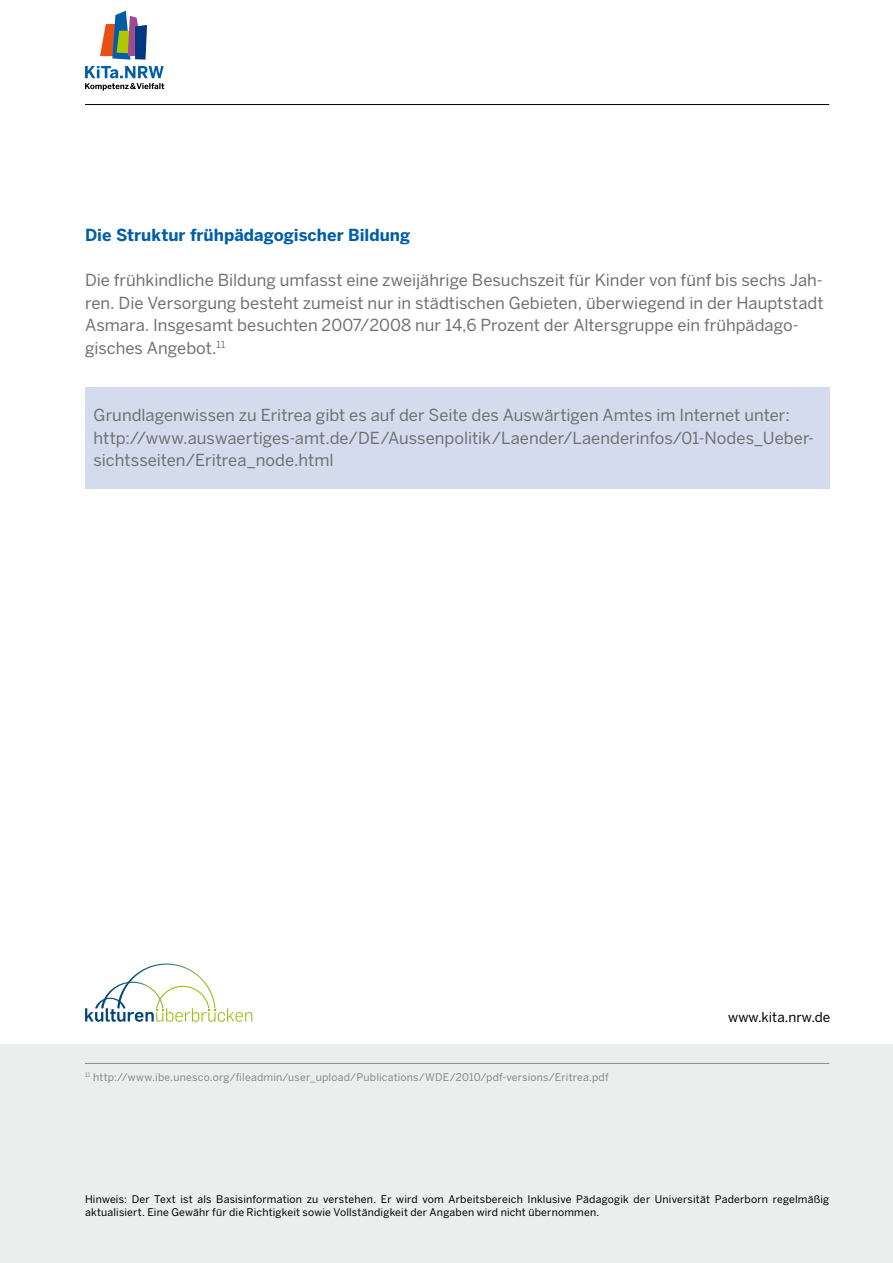
<style>
.page{position:relative;width:893px;height:1263px;background:#fff}
.page>*{position:absolute;margin:0;border:0;box-sizing:border-box;transform-origin:0 0}
.t1{font:16.5px/22.5px "Benton Sans";color:#707172}
.t2{font:700 16.5px "Benton Sans";color:#005ea8}
.t3{font:13.5px "Benton Sans";color:#000}
.t4{font:10.5px/13.5px "Benton Sans";letter-spacing:.015em;color:#000}
.t5{font:10.5px "Benton Sans";letter-spacing:.02em;color:#87888a}
</style>
<div class="page">
<div style="left:0;top:1044px;width:893px;height:219px;background:#eceded"></div>
<svg style="left:85px;top:963px;width:167px;height:59px"></svg>
<div style="left:85px;top:387px;width:744px;height:101px;background:#d3dbed"></div>
<hr style="left:85px;top:104px;width:744px;height:1px;background:#000">
<svg style="left:100px;top:11px;width:47px;height:49px"></svg>
<svg style="left:85px;top:66px;width:79px;height:25px"></svg>
<hr style="left:85px;top:1063px;width:744px;height:1px;background:#87888a">
<p class="t2" style="left:85px;top:225px;width:327px">Die Struktur frühpädagogischer Bildung</p>
<p class="t1" style="left:85px;top:269px;width:740px">Die frühkindliche Bildung umfasst eine zweijährige Besuchszeit für Kinder von fünf bis sechs Jah&shy;ren. Die Versorgung besteht zumeist nur in städtischen Gebieten, überwiegend in der Hauptstadt Asmara. Insgesamt besuchten 2007/2008 nur 14,6 Prozent der Altersgruppe ein frühpädago&shy;gisches Angebot.<sup>11</sup></p>
<p class="t1" style="left:94px;top:404px;width:722px">Grundlagenwissen zu Eritrea gibt es auf der Seite des Auswärtigen Amtes im Internet unter: http://www.auswaertiges-amt.de/DE/Aussenpolitik/Laender/Laenderinfos/01-Nodes_Ueber&shy;sichtsseiten/Eritrea_node.html</p>
<p class="t5" style="left:85px;top:1071px;width:525px"><sup>11</sup> http://www.ibe.unesco.org/fileadmin/user_upload/Publications/WDE/2010/pdf-versions/Eritrea.pdf</p>
<p class="t3" style="left:728px;top:1009px;width:103px">www.kita.nrw.de</p>
<p class="t4" style="left:85px;top:1192px;width:746px">Hinweis: Der Text ist als Basisinformation zu verstehen. Er wird vom Arbeitsbereich Inklusive Pädagogik der Universität Paderborn regelmäßig aktualisiert. Eine Gewähr für die Richtigkeit sowie Vollständigkeit der Angaben wird nicht übernommen.</p>
</div>
